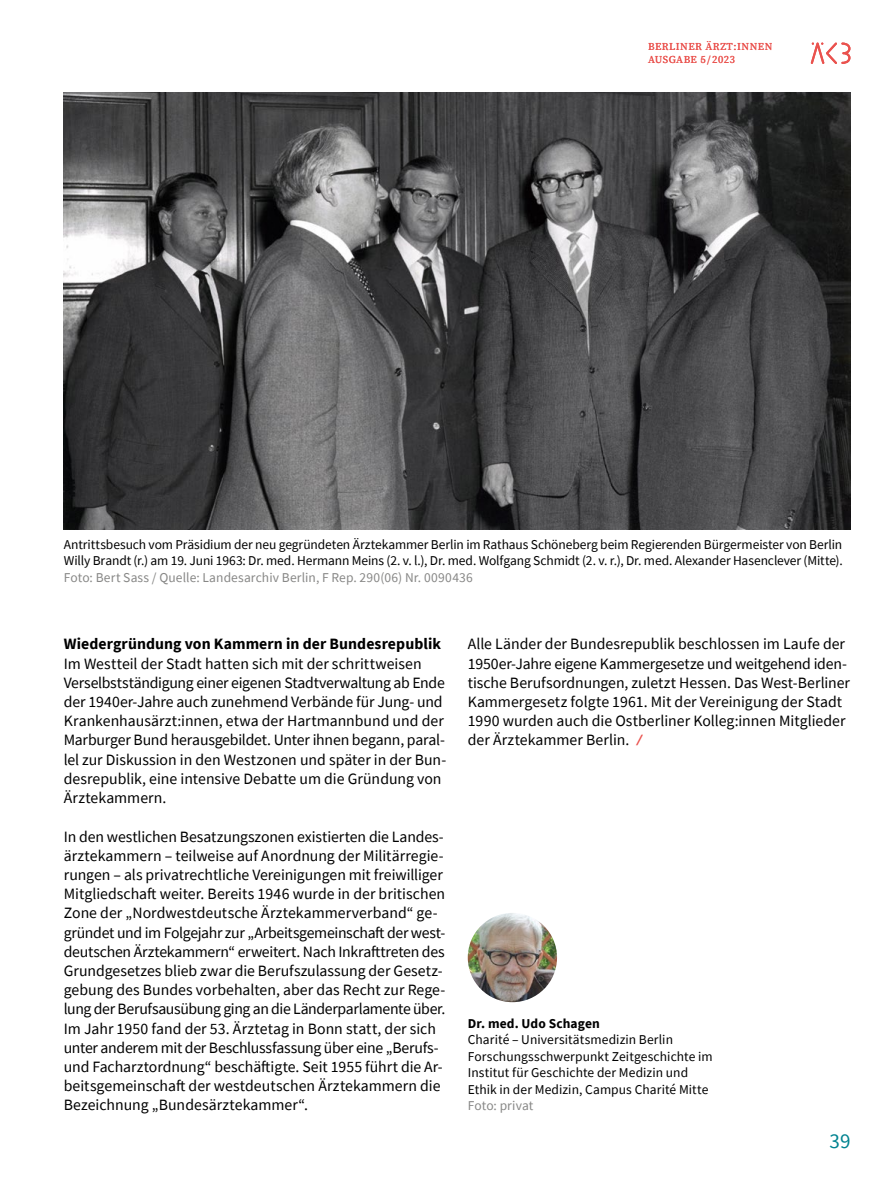
<style>
.page{position:relative;width:893px;height:1191px;background:#fff}
.page>*{position:absolute;margin:0;border:0;box-sizing:border-box;transform-origin:0 0}
.t1{font:21px "Source Sans Pro";color:#008390}
.t2{font:15.75px/19.2px "Source Sans Pro";letter-spacing:-.005em;color:#000}
.t3{font:700 15.75px "Source Sans Pro";letter-spacing:.005em;color:#000}
.t4{font:13.5px/16.5px "Source Sans Pro";color:#000}
.t5{font:13.5px "Source Sans Pro";letter-spacing:.01em;color:#878786}
.t6{font:700 13.5px "Source Sans Pro";letter-spacing:.01em;color:#000}
.t7{font:10.5px/13.5px "Source Serif Variable";letter-spacing:.05em;color:#ea524e}
.s1{font-weight:900;color:#ea524e}
</style>
<div class="page">
<img style="left:64px;top:92px;width:786px;height:438px">
<img style="left:468px;top:913px;width:89px;height:89px;border-radius:45px">
<svg style="left:811px;top:42px;width:39px;height:22px"></svg>
<p class="t7" style="left:648px;top:40px;width:126px">BERLINER ÄRZT:INNEN<br>AUSGABE 6/2023</p>
<p class="t7" style="left:700px;top:53px;width:7px">5</p>
<p class="t4" style="left:64px;top:536px;width:780px">Antrittsbesuch vom Präsidium der neu gegründeten Ärztekammer Berlin im Rathaus Schöneberg beim Regierenden Bürgermeister von Berlin<br>Willy Brandt (r.) am 19. Juni 1963: Dr. med. Hermann Meins (2. v. l.), Dr. med. Wolfgang Schmidt (2. v. r.), Dr. med. Alexander Hasenclever (Mitte).</p>
<p class="t5" style="left:64px;top:568px;width:410px">Foto: Bert Sass / Quelle: Landesarchiv Berlin, F Rep. 290(06) Nr. 0090436</p>
<p class="t3" style="left:64px;top:633px;width:379px">Wiedergründung von Kammern in der Bundesrepublik</p>
<p class="t2" style="left:64px;top:653px;width:384px">Im Westteil der Stadt hatten sich mit der schrittweisen Verselbstständigung einer eigenen Stadtverwaltung ab Ende der 1940er-Jahre auch zunehmend Verbände für Jung- und Krankenhausärzt:innen, etwa der Hartmannbund und der Marburger Bund herausgebildet. Unter ihnen begann, paral&shy;lel zur Diskussion in den Westzonen und später in der Bun&shy;desrepublik, eine intensive Debatte um die Gründung von Ärztekammern.</p>
<p class="t2" style="left:64px;top:826px;width:383px">In den westlichen Besatzungszonen existierten die Landes&shy;ärztekammern – teilweise auf Anordnung der Militärregie&shy;rungen – als privatrechtliche Vereinigungen mit freiwilliger Mitgliedschaft weiter. Bereits 1946 wurde in der britischen Zone der „Nordwestdeutsche Ärztekammerverband“ ge&shy;gründet und im Folgejahr zur „Arbeitsgemeinschaft der west&shy;deutschen Ärztekammern“ erweitert. Nach Inkrafttreten des Grundgesetzes blieb zwar die Berufszulassung der Gesetz&shy;gebung des Bundes vorbehalten, aber das Recht zur Rege&shy;lung der Berufsausübung ging an die Länderparlamente über.<br>Im Jahr 1950 fand der 53. Ärztetag in Bonn statt, der sich unter anderem mit der Beschlussfassung über eine „Berufs&shy;und Facharztordnung“ beschäftigte. Seit 1955 führt die Ar&shy;beitsgemeinschaft der westdeutschen Ärztekammern die Bezeichnung „Bundesärztekammer“.</p>
<p class="t2" style="left:468px;top:634px;width:384px">Alle Länder der Bundesrepublik beschlossen im Laufe der 1950er-Jahre eigene Kammergesetze und weitgehend iden&shy;tische Berufsordnungen, zuletzt Hessen. Das West-Berliner Kammergesetz folgte 1961. Mit der Vereinigung der Stadt 1990 wurden auch die Ostberliner Kolleg:innen Mitglieder der Ärztekammer Berlin. <span class="s1">∕</span></p>
<p class="t6" style="left:468px;top:1014px;width:134px">Dr. med. Udo Schagen</p>
<p class="t4" style="left:468px;top:1031px;width:247px">Charité – Universitätsmedizin Berlin Forschungsschwerpunkt Zeitgeschichte im Institut für Geschichte der Medizin und Ethik in der Medizin, Campus Charité Mitte</p>
<p class="t5" style="left:468px;top:1097px;width:67px">Foto: privat</p>
<h1 class="t1" style="left:830px;top:1128px;width:22px">39</h1>
</div>
